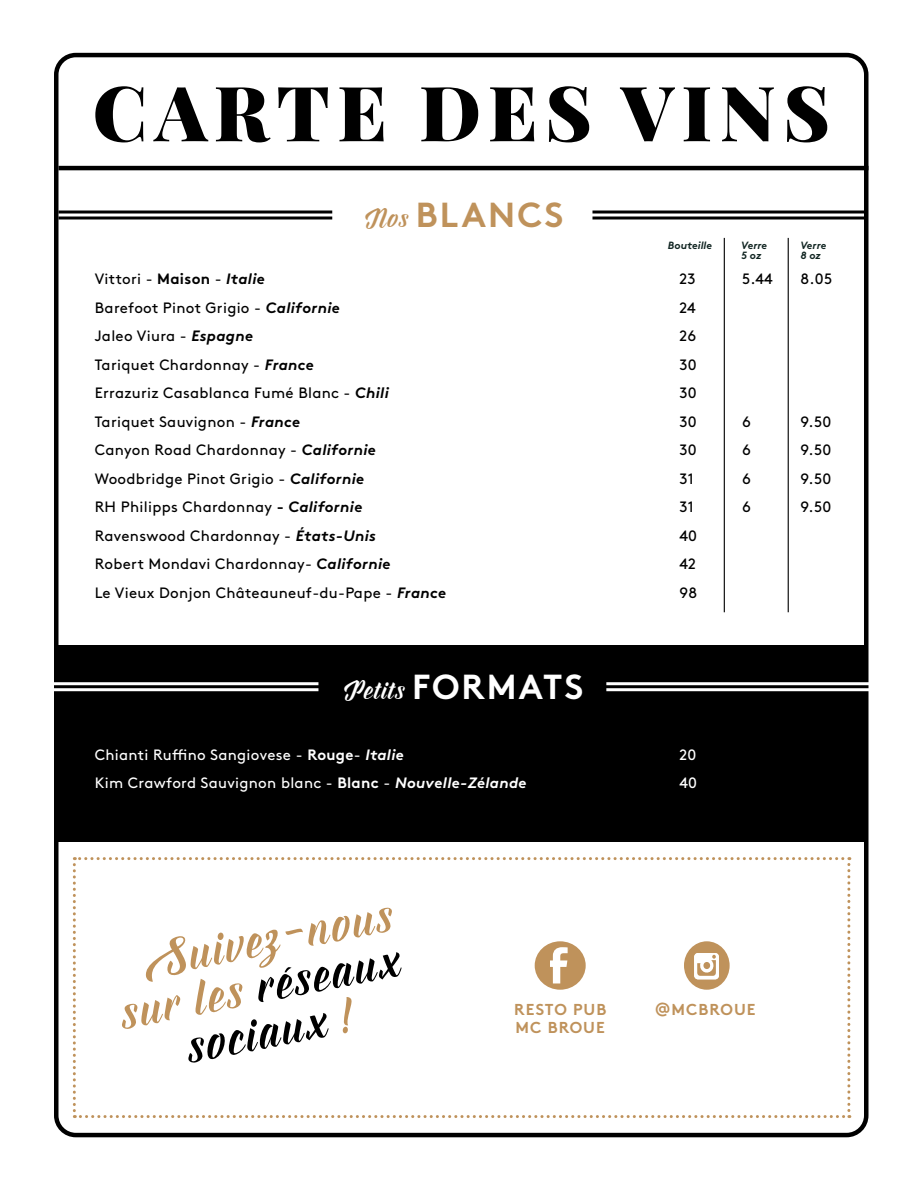
<style>
.page{position:relative;width:918px;height:1188px;background:#fff}
.page>*{position:absolute;margin:0;border:0;box-sizing:border-box;transform-origin:0 0}
.t1{font:900 76.2px "Playfair Display";letter-spacing:.1em;color:#000}
.t2{font:47.4px "Everglow";color:#000}
.t3{font:47.4px "Everglow";color:#bf925b}
.t4{font:700 34.8px "Brown";letter-spacing:.06em;color:#fff}
.t5{font:700 34.8px "Brown";letter-spacing:.06em;color:#bf925b}
.t6{font:700 15.75px/18px "Brown";letter-spacing:.065em;color:#bf925b}
.t7{font:15px/28.5px "Brown";letter-spacing:.02em;color:#000}
.t8{font:15px/28.5px "Brown";letter-spacing:.02em;color:#fff}
.t9{font:italic 700 10.5px/10.5px "Brown";color:#112522}
.s1{font-family:"Everglow";font-weight:400;font-size:25.5px}
.s2{font-weight:700}
.s3{font-weight:700;font-style:italic}
.s4{color:#bf925b}
</style>
<div class="page">
<div style="left:58px;top:645px;width:808px;height:197px;background:#000"></div>
<div style="left:54px;top:53px;width:815px;height:1084px;border:4px solid #000;border-radius:20px"></div>
<hr style="left:58px;top:166px;width:810px;height:4px;background:#000">
<hr style="left:58px;top:211px;width:274px;height:3px;background:#000">
<hr style="left:58px;top:217px;width:274px;height:3px;background:#000">
<hr style="left:592px;top:211px;width:274px;height:3px;background:#000">
<hr style="left:592px;top:217px;width:274px;height:3px;background:#000">
<hr style="left:788px;top:238px;width:1px;height:374px;background:#000">
<hr style="left:724px;top:238px;width:1px;height:374px;background:#000">
<hr style="left:45px;top:682px;width:273px;height:3px;background:#fff">
<hr style="left:45px;top:688px;width:273px;height:3px;background:#fff">
<hr style="left:606px;top:682px;width:274px;height:3px;background:#fff">
<hr style="left:606px;top:688px;width:274px;height:3px;background:#fff">
<svg style="left:73px;top:857px;width:777px;height:261px"></svg>
<h1 class="t1" style="left:93px;top:59px;width:739px">CARTE DES VINS</h1>
<h3 class="t5" style="left:365px;top:187px;width:199px"><span class="s1">Nos</span> BLANCS</h3>
<p class="t7" style="left:95px;top:264px;width:353px">Vittori - <span class="s2">Maison</span> - <span class="s3">Italie<br></span>Barefoot Pinot Grigio - <span class="s3">Californie<br></span>Jaleo Viura - <span class="s3">Espagne<br></span>Tariquet Chardonnay - <span class="s3">France<br></span>Errazuriz Casablanca Fumé Blanc - <span class="s3">Chili </span>Tariquet Sauvignon - <span class="s3">France<br></span>Canyon Road Chardonnay - <span class="s3">Californie </span>Woodbridge Pinot Grigio - <span class="s3">Californie<br></span>RH Philipps Chardonnay <span class="s2">-</span> <span class="s3">Californie </span>Ravenswood Chardonnay - <span class="s3">États-Unis<br></span>Robert Mondavi Chardonnay- <span class="s3">Californie<br></span>Le Vieux Donjon Châteauneuf-du-Pape - <span class="s3">France</span></p>
<h3 class="t4" style="left:344px;top:658px;width:241px"><span class="s1">Petits</span> FORMATS</h3>
<p class="t9" style="left:668px;top:239px;width:46px">Bouteille</p>
<p class="t7" style="left:680px;top:264px;width:19px">23<br>24<br>26<br>30<br>30<br>30<br>30<br>31<br>31<br>40<br>42<br>98</p>
<p class="t7" style="left:742px;top:264px;width:32px">5.44</p>
<p class="t9" style="left:741px;top:239px;width:28px">Verre<br>5 oz</p>
<p class="t9" style="left:800px;top:239px;width:28px">Verre<br>8 oz</p>
<p class="t7" style="left:801px;top:264px;width:33px">8.05</p>
<p class="t7" style="left:801px;top:406px;width:32px;text-align:justify">9.50<br>9.50<br>9.50<br>9.50</p>
<p class="t7" style="left:742px;top:406px;width:10px;text-align:justify">6<br>6<br>6<br>6</p>
<p class="t8" style="left:95px;top:739px;width:433px">Chianti Ruffino Sangiovese - <span class="s2">Rouge</span>- <span class="s3">Italie<br></span>Kim Crawford Sauvignon blanc - <span class="s2">Blanc</span> - <span class="s3">Nouvelle-Zélande</span></p>
<p class="t8" style="left:680px;top:739px;width:19px">20<br>40</p>
<h2 class="t3" style="left:137px;top:931px;width:254px;rotate:-11deg">Suivez-nous</h2>
<h2 class="t2" style="left:114px;top:982px;width:285px;rotate:-11deg"><span class="s4">sur les</span> réseaux</h2>
<h2 class="t2" style="left:180px;top:1016px;width:168px;rotate:-11deg">sociaux <span class="s4">!</span></h2>
<p class="t6" style="left:514px;top:999px;width:94px">RESTO PUB<br>MC BROUE</p>
<p class="t6" style="left:655px;top:999px;width:102px">@MCBROUE</p>
</div>
